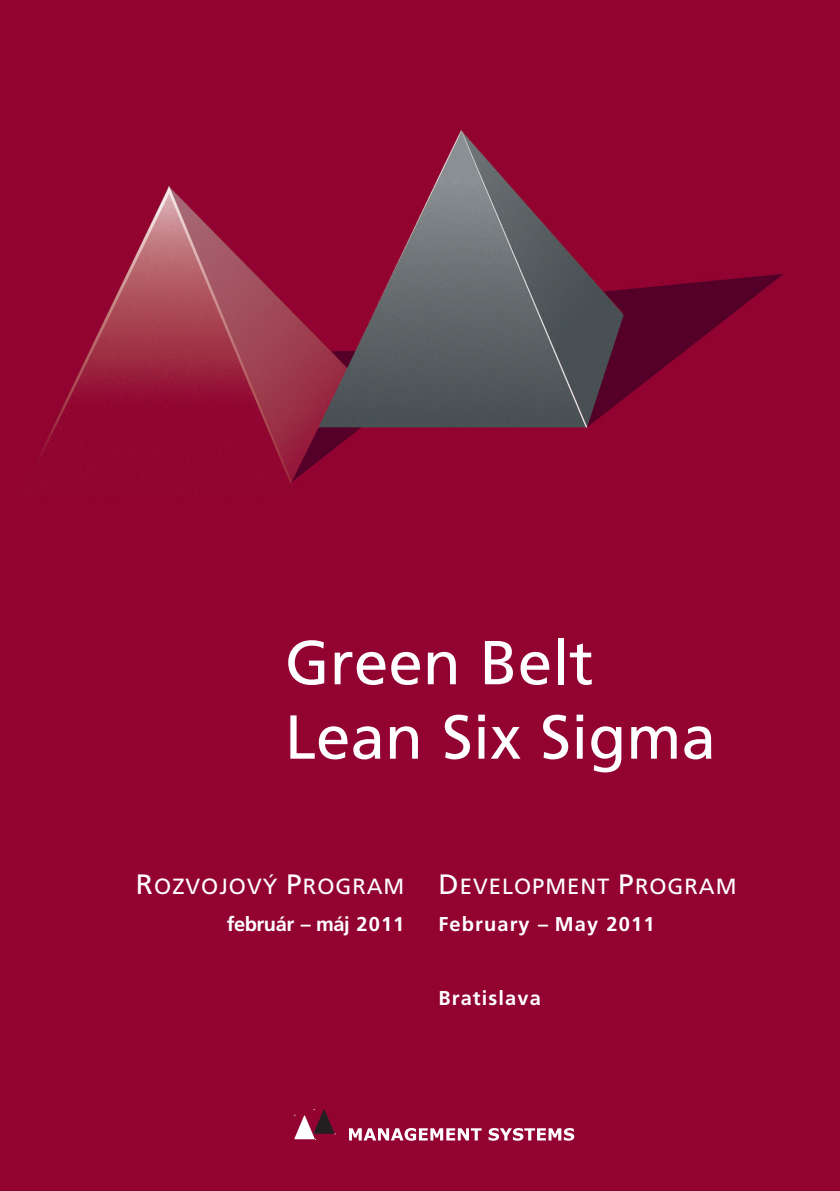
<style>
.page{position:relative;width:840px;height:1191px;background:#fff}
.page>*{position:absolute;margin:0;border:0;box-sizing:border-box;transform-origin:0 0}
.t1{font:62px/74.4px "Frutiger CE";color:#fff}
.t2{font:22px "Frutiger CE";letter-spacing:.045em;color:#fff}
.t3{font:700 20px "Frutiger CE";letter-spacing:.055em;color:#fff}
.t4{font:700 20px "Frutiger CE";letter-spacing:-.02em;color:#fff}
.s1{font-size:28px}
</style>
<div class="page">
<img style="left:0;top:1px;width:839px;height:1190px">
<svg style="left:349px;top:1128px;width:132px;height:12px"></svg>
<svg style="left:488px;top:1128px;width:86px;height:12px"></svg>
<svg style="left:294px;top:1109px;width:41px;height:31px"></svg>
<h1 class="t1" style="left:285px;top:631px;width:432px">Green Belt<br>Lean Six Sigma</h1>
<p class="t2" style="left:136px;top:877px;width:602px"><span class="s1">R</span>OZVOJOV¯ <span class="s1">P</span>ROGRAM <span class="s1">D</span>EVELOPMENT <span class="s1">P</span>ROGRAM</p>
<p class="t4" style="left:227px;top:916px;width:179px">február – máj 2011</p>
<p class="t3" style="left:438px;top:916px;width:217px">February – May 2011</p>
<p class="t3" style="left:438px;top:990px;width:104px">Bratislava</p>
</div>
